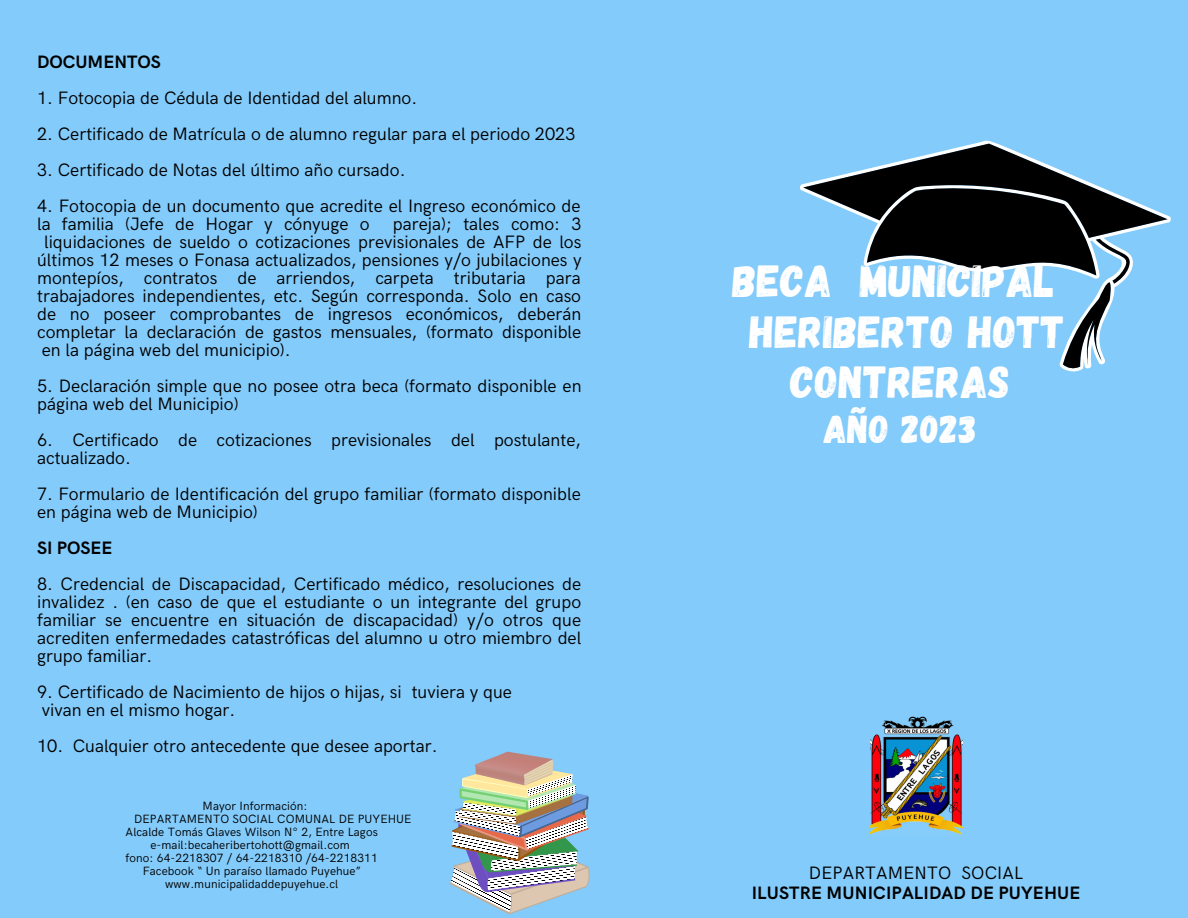
<style>
.page{position:relative;width:1188px;height:918px;background:#83cbfb}
.page>*{position:absolute;margin:0;border:0;box-sizing:border-box;transform-origin:0 0}
.t1{font:45px/50.7px "Gagalin";letter-spacing:.01em;color:#fff;text-align:center}
.t2{font:39px "Gagalin";letter-spacing:.01em;color:#fff}
.t3{font:18px/18px "HK Grotesk";color:#000}
.t4{font:700 18px "HK Grotesk";letter-spacing:.01em;color:#000}
.t5{font:12px "HK Grotesk";letter-spacing:.01em;color:#000}
</style>
<div class="page">
<img style="left:450px;top:752px;width:140px;height:163px">
<img style="left:870px;top:716px;width:93px;height:119px">
<svg style="left:803px;top:144px;width:365px;height:226px"></svg>
<p class="t4" style="left:37px;top:52px;width:125px">DOCUMENTOS</p>
<p class="t3" style="left:37px;top:90px;width:382px">1. Fotocopia de Cédula de Identidad del alumno.</p>
<p class="t3" style="left:37px;top:126px;width:540px">2. Certificado de Matrícula o de alumno regular para el periodo 2023</p>
<p class="t3" style="left:37px;top:162px;width:370px">3. Certificado de Notas del último año cursado.</p>
<p class="t3" style="left:37px;top:198px;width:545px">4. Fotocopia de un documento que acredite el Ingreso económico de la familia (Jefe de Hogar y cónyuge o</p>
<p class="t3" style="left:393px;top:216px;width:190px">pareja); tales como: 3</p>
<p class="t3" style="left:44px;top:234px;width:539px">liquidaciones de sueldo o cotizaciones previsionales de AFP de los</p>
<p class="t3" style="left:37px;top:252px;width:546px">últimos 12 meses o Fonasa actualizados, pensiones y/o jubilaciones y</p>
<p class="t3" style="left:37px;top:270px;width:545px">montepíos, contratos de arriendos, carpeta tributaria para</p>
<p class="t3" style="left:37px;top:288px;width:546px">trabajadores independientes, etc. Según corresponda. Solo en caso</p>
<p class="t3" style="left:37px;top:306px;width:546px">de no poseer comprobantes de ingresos económicos, deberán</p>
<p class="t3" style="left:37px;top:324px;width:546px">completar la declaración de gastos mensuales, (formato disponible</p>
<p class="t3" style="left:42px;top:342px;width:250px">en la página web del municipio).</p>
<p class="t3" style="left:37px;top:378px;width:546px">5. Declaración simple que no posee otra beca (formato disponible en página web del Municipio)</p>
<p class="t3" style="left:37px;top:432px;width:545px">6. Certificado de cotizaciones previsionales del postulante, actualizado.</p>
<p class="t3" style="left:37px;top:486px;width:545px">7. Formulario de Identificación del grupo familiar (formato disponible en página web de Municipio)</p>
<p class="t4" style="left:37px;top:538px;width:77px">SI POSEE</p>
<p class="t3" style="left:37px;top:576px;width:546px;text-align:justify">8. Credencial de Discapacidad, Certificado médico, resoluciones de invalidez . (en caso de que el estudiante o un integrante del grupo familiar se encuentre en situación de discapacidad) y/o otros que acrediten enfermedades catastróficas del alumno u otro miembro del grupo familiar.</p>
<p class="t3" style="left:37px;top:684px;width:476px">9. Certificado de Nacimiento de hijos o hijas, si tuviera y que</p>
<p class="t3" style="left:42px;top:702px;width:195px">vivan en el mismo hogar.</p>
<p class="t3" style="left:37px;top:738px;width:402px">10. Cualquier otro antecedente que desee aportar.</p>
<p class="t5" style="left:203px;top:799px;width:106px">Mayor Información:</p>
<p class="t5" style="left:134px;top:812px;width:279px">DEPARTAMENTO SOCIAL COMUNAL DE PUYEHUE</p>
<p class="t5" style="left:126px;top:825px;width:254px">Alcalde Tomás Glaves Wilson N° 2, Entre Lagos</p>
<p class="t5" style="left:150px;top:838px;width:201px">e-mail:becaheribertohott@gmail.com</p>
<p class="t5" style="left:126px;top:851px;width:254px">fono: 64-2218307 / 64-2218310 /64-2218311</p>
<p class="t5" style="left:143px;top:864px;width:220px">Facebook “ Un paraíso llamado Puyehue”</p>
<p class="t5" style="left:165px;top:877px;width:175px">www.municipalidaddepuyehue.cl</p>
<p class="t1" style="left:732px;top:254px;width:334px">BECA MUNICIPAL<br>HERIBERTO HOTT<br>CONTRERAS</p>
<p class="t2" style="left:824px;top:404px;width:155px">AÑO 2023</p>
<p class="t3" style="left:809px;top:864px;width:216px">DEPARTAMENTO SOCIAL</p>
<p class="t4" style="left:752px;top:883px;width:330px">ILUSTRE MUNICIPALIDAD DE PUYEHUE</p>
</div>
